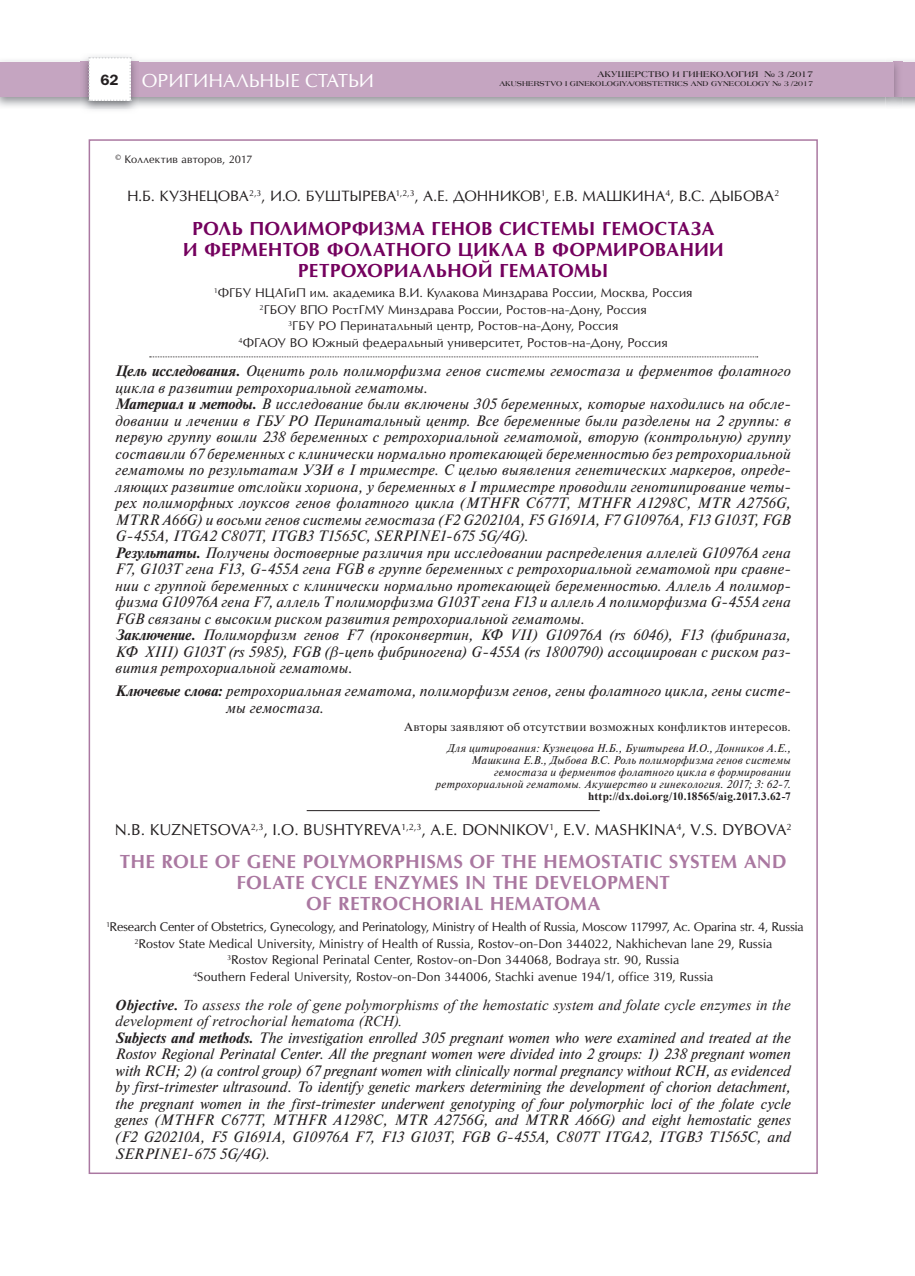
<style>
.page{position:relative;width:915px;height:1276px;background:#fff}
.page>*{position:absolute;margin:0;border:0;box-sizing:border-box;transform-origin:0 0}
.t1{font:700 18px/21px "Opium New C";letter-spacing:.01em;color:#aa78a1;text-align:center}
.t2{font:700 18px/21px "Opium New C";letter-spacing:.005em;color:#74015e;text-align:center}
.t3{font:18px "Opium New C";color:#fff}
.t4{font:italic 15px/16.5px "Newton";letter-spacing:.015em;color:#231f20}
.t5{font:italic 15px/16.5px "Times New Roman";letter-spacing:.005em;color:#231f20}
.t6{font:15px "Opium New C";color:#231f20}
.t7{font:15px "Franklin Gothic Demi C";color:#231f20}
.t8{font:14.25px "Opium New C";letter-spacing:-.015em;color:#231f20}
.t9{font:12px/16.5px "Opium New C";letter-spacing:-.025em;color:#231f20;text-align:center}
.t10{font:12px/16.5px "Opium New C";letter-spacing:.015em;color:#231f20;text-align:center}
.t11{font:12px "Newton";letter-spacing:.035em;color:#231f20}
.t12{font:italic 11.25px/12px "Newton";letter-spacing:.025em;color:#231f20;text-align:right}
.t13{font:700 11.25px "Times New Roman";letter-spacing:.015em;color:#231f20}
.t14{font:10.5px "Opium New C";letter-spacing:.02em;color:#231f20}
.t15{font:700 9px "Laguna";letter-spacing:.02em;color:#231f20}
.t16{font:700 7.5px "Laguna";letter-spacing:.02em;color:#231f20}
.s1{font-weight:700}
.s2{font-family:"Times New Roman"}
</style>
<div class="page">
<img style="left:901px;top:60px;width:13px;height:47px">
<div style="left:893px;top:62px;width:21px;height:34px;background:#c5a5c1"></div>
<img style="left:884px;top:58px;width:17px;height:51px">
<img style="left:893px;top:62px;width:8px;height:34px">
<div style="left:0;top:62px;width:893px;height:34px;background:#c5a5c1"></div>
<svg style="left:88px;top:57px;width:43px;height:44px"></svg>
<svg style="left:150px;top:356px;width:607px;height:1px"></svg>
<hr style="left:306px;top:810px;width:293px;height:1px;background:#231f20">
<p class="t15" style="left:597px;top:69px;width:217px">АКУШЕРСТВО И ГИНЕКОЛОГИЯ № 3 /2017</p>
<p class="t7" style="left:100px;top:71px;width:20px">62</p>
<p class="t3" style="left:142px;top:69px;width:234px">ОРИГИНАЛЬНЫЕ СТАТЬИ</p>
<p class="t16" style="left:499px;top:79px;width:315px">AKUSHERSTVO I GINEKOLOGIYA/OBSTETRICS AND GYNECOLOGY № 3 /2017</p>
<p class="t14" style="left:116px;top:153px;width:138px">© Коллектив авторов, 2017</p>
<p class="t8" style="left:127px;top:187px;width:653px">Н.Б. КУЗНЕЦОВА<sup>2,3</sup>, И.О. БУШТЫРЕВА<sup>1,2,3</sup>, А.Е. ДОННИКОВ<sup>1</sup>, Е.В. МАШКИНА<sup>4</sup>, В.С. ДЫБОВА<sup>2</sup></p>
<p class="t2" style="left:183px;top:218px;width:542px">РОЛЬ ПОЛИМОРФИЗМА ГЕНОВ СИСТЕМЫ ГЕМОСТАЗА<br>И ФЕРМЕНТОВ ФОЛАТНОГО ЦИКЛА В ФОРМИРОВАНИИ<br>РЕТРОХОРИАЛЬНОЙ ГЕМАТОМЫ</p>
<p class="t10" style="left:214px;top:285px;width:480px"><sup>1</sup>ФГБУ НЦАГиП им. академика В.И. Кулакова Минздрава России, Москва, Россия <sup>2</sup>ГБОУ ВПО РостГМУ Минздрава России, Ростов-на-Дону, Россия<br><sup>3</sup>ГБУ РО Перинатальный центр, Ростов-на-Дону, Россия<br><sup>4</sup>ФГАОУ ВО Южный федеральный университет, Ростов-на-Дону, Россия</p>
<p class="t4" style="left:116px;top:363px;width:676px"><span class="s1">Цель исследования.</span> Оценить роль полиморфизма генов системы гемостаза и ферментов фолатного цикла в развитии ретрохориальной гематомы.<br><span class="s1">Материал и методы.</span> В исследование были включены 305 беременных, которые находились на обсле&shy;довании и лечении в ГБУ РО Перинатальный центр. Все беременные были разделены на 2 группы: в первую группу вошли 238 беременных с ретрохориальной гематомой, вторую (контрольную) группу составили 67 беременных с клинически нормально протекающей беременностью без ретрохориальной гематомы по результатам УЗИ в I триместре. С целью выявления генетических маркеров, опреде&shy;ляющих развитие отслойки хориона, у беременных в I триместре проводили генотипирование четы&shy;рех полиморфных лоуксов генов фолатного цикла (MTHFR С677Т, MTHFR A1298C, MTR А2756G, MTRR А66G) и восьми генов системы гемостаза (F2 G20210A, F5 G1691A, F7 G10976A, F13 G103T, FGB G-455А, ITGA2 C807T, ITGB3 Т1565С, SERPINE1-675 5G/4G).<br><span class="s1">Результаты.</span> Получены достоверные различия при исследовании распределения аллелей G10976A гена F7, G103T гена F13, G-455А гена FGB в группе беременных с ретрохориальной гематомой при сравне&shy;нии с группой беременных с клинически нормально протекающей беременностью. Аллель А полимор&shy;физма G10976A гена F7, аллель Т полиморфизма G103T гена F13 и аллель А полиморфизма G-455A гена FGB связаны с высоким риском развития ретрохориальной гематомы.<br><span class="s1">Заключение.</span> Полиморфизм генов F7 (проконвертин, КФ VII) G10976A (rs 6046), F13 (фибриназа, КФ XIII) G103T (rs 5985), FGB (β-цепь фибриногена) G-455А (rs 1800790) ассоциирован с риском раз&shy;вития ретрохориальной гематомы.</p>
<p class="t4" style="left:226px;top:683px;width:565px;text-indent:-111px"><span class="s1">Ключевые слова:</span> ретрохориальная гематома, полиморфизм генов, гены фолатного цикла, гены систе&shy;мы гемостаза.</p>
<p class="t11" style="left:404px;top:718px;width:387px">Авторы заявляют об отсутствии возможных конфликтов интересов.</p>
<p class="t12" style="left:436px;top:742px;width:356px">Для цитирования: Кузнецова Н.Б., Буштырева И.О., Донников А.Е., Машкина Е.В., Дыбова В.С. Роль полиморфизма генов системы гемостаза и ферментов фолатного цикла в формировании ретрохориальной гематомы<span class="s2">.</span> Акушерство и гинекология. 2017; 3: 62-7.</p>
<p class="t13" style="left:588px;top:788px;width:204px">http://dx.doi.org/10.18565/aig.2017.3.62-7</p>
<p class="t6" style="left:115px;top:820px;width:678px">N.B. KUZNETSOVA<sup>2,3</sup>, I.O. BUSHTYREVA<sup>1,2,3</sup>, A.E. DONNIKOV<sup>1</sup>, E.V. MASHKINA<sup>4</sup>, V.S. DYBOVA<sup>2</sup></p>
<p class="t1" style="left:120px;top:851px;width:668px">THE ROLE OF GENE POLYMORPHISMS OF THE HEMOSTATIC SYSTEM AND<br>FOLATE CYCLE ENZYMES IN THE DEVELOPMENT<br>OF RETROCHORIAL HEMATOMA</p>
<p class="t9" style="left:106px;top:918px;width:699px"><sup>1</sup>Research Center of Obstetrics, Gynecology, and Perinatology, Ministry of Health of Russia, Moscow 117997, Ac. Oparina str. 4, Russia <sup>2</sup>Rostov State Medical University, Ministry of Health of Russia, Rostov-on-Don 344022, Nakhichevan lane 29, Russia<br><sup>3</sup>Rostov Regional Perinatal Center, Rostov-on-Don 344068, Bodraya str. 90, Russia<br><sup>4</sup>Southern Federal University, Rostov-on-Don 344006, Stachki avenue 194/1, office 319, Russia</p>
<p class="t5" style="left:116px;top:996px;width:676px"><span class="s1">Objective.</span> To assess the role of gene polymorphisms of the hemostatic system and folate cycle enzymes in the development of retrochorial hematoma (RCH).</p>
<p class="t4" style="left:116px;top:1029px;width:676px;text-align:justify"><span class="s1">Subjects and methods.</span> The investigation enrolled 305 pregnant women who were examined and treated at the Rostov Regional Perinatal Center. All the pregnant women were divided into 2 groups: 1) 238 pregnant women with RCH; 2) (a control group) 67 pregnant women with clinically normal pregnancy without RCH, as evidenced by first-trimester ultrasound. To identify genetic markers determining the development of chorion detachment, the pregnant women in the first-trimester underwent genotyping of four polymorphic loci of the folate cycle genes (MTHFR C677T, MTHFR A1298C, MTR А2756G, and MTRR А66G) and eight hemostatic genes (F2 G20210A, F5 G1691A, G10976A F7, F13 G103T, FGB G-455А, C807T ITGA2, ITGB3 Т1565С, and SERPINE1-675 5G/4G).</p>
</div>
